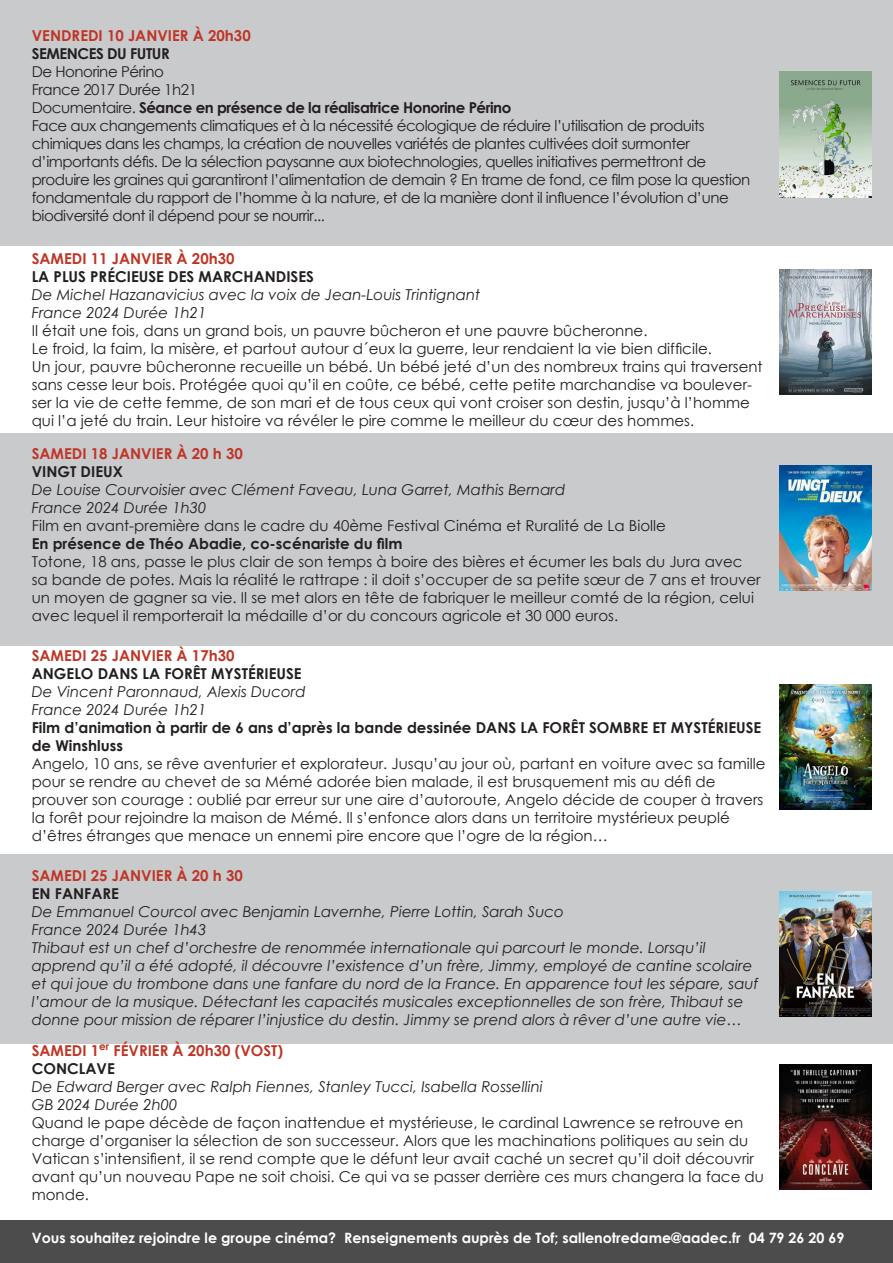
<style>
.page{position:relative;width:893px;height:1263px;background:#fff}
.page>*{position:absolute;margin:0;border:0;box-sizing:border-box;transform-origin:0 0}
.t1{font:15px/18px "Century Gothic";color:#231f20}
.t2{font:italic 15px/18px "Century Gothic";color:#231f20}
.t3{font:15px/18px "Century Gothic";letter-spacing:-.03em;color:#231f20}
.t4{font:700 15px/18px "Century Gothic";color:#231f20}
.t5{font:700 15px "Century Gothic";color:#bf3526}
.t6{font:700 15px "Century Gothic";letter-spacing:-.03em;color:#231f20}
.t7{font:700 14.25px "Century Gothic";color:#fff}
.s1{font-weight:400}
</style>
<div class="page">
<div style="left:0;top:433px;width:893px;height:212px;background:#c9cacc"></div>
<div style="left:0;top:855px;width:893px;height:189px;background:#c9cacc"></div>
<div style="left:0;top:1220px;width:893px;height:43px;background:#4d4c4c"></div>
<img style="left:779px;top:465px;width:93px;height:126px">
<img style="left:779px;top:891px;width:93px;height:126px">
<img style="left:779px;top:684px;width:93px;height:126px">
<img style="left:779px;top:1064px;width:93px;height:126px">
<img style="left:779px;top:270px;width:93px;height:125px">
<div style="left:0;top:0;width:893px;height:245px;background:#c9cacc"></div>
<img style="left:779px;top:72px;width:93px;height:125px">
<p class="t5" style="left:32px;top:24px;width:221px">VENDREDI 10 JANVIER À 20h30</p>
<p class="t6" style="left:32px;top:42px;width:139px">SEMENCES DU FUTUR</p>
<p class="t3" style="left:32px;top:62px;width:134px">De Honorine Périno</p>
<p class="t3" style="left:32px;top:80px;width:167px">France 2017 Durée 1h21</p>
<p class="t6" style="left:32px;top:96px;width:481px"><span class="s1">Documentaire.</span> Séance en présence de la réalisatrice Honorine Périno</p>
<p class="t3" style="left:32px;top:116px;width:720px">Face aux changements climatiques et à la nécessité écologique de réduire l’utilisation de produits chimiques dans les champs, la création de nouvelles variétés de plantes cultivées doit surmonter d’importants défis. De la sélection paysanne aux biotechnologies, quelles initiatives permettront de produire les graines qui garantiront l’alimentation de demain ? En trame de fond, ce film pose la question fondamentale du rapport de l’homme à la nature, et de la manière dont il influence l’évolution d’une biodiversité dont il dépend pour se nourrir...</p>
<p class="t5" style="left:32px;top:247px;width:204px">SAMEDI 11 JANVIER À 20h30</p>
<p class="t4" style="left:32px;top:266px;width:284px">LA PLUS PRÉCIEUSE DES MARCHANDISES</p>
<p class="t2" style="left:32px;top:285px;width:450px">De Michel Hazanavicius avec la voix de Jean-Louis Trintignant</p>
<p class="t2" style="left:32px;top:303px;width:176px">France 2024 Durée 1h21</p>
<p class="t1" style="left:32px;top:321px;width:617px">Il était une fois, dans un grand bois, un pauvre bûcheron et une pauvre bûcheronne.</p>
<p class="t1" style="left:32px;top:339px;width:682px">Le froid, la faim, la misère, et partout autour d´eux la guerre, leur rendaient la vie bien difficile.</p>
<p class="t1" style="left:32px;top:357px;width:732px">Un jour, pauvre bûcheronne recueille un bébé. Un bébé jeté d’un des nombreux trains qui traversent sans cesse leur bois. Protégée quoi qu’il en coûte, ce bébé, cette petite marchandise va boulever&shy;ser la vie de cette femme, de son mari et de tous ceux qui vont croiser son destin, jusqu’à l’homme qui l’a jeté du train. Leur histoire va révéler le pire comme le meilleur du cœur des hommes.</p>
<p class="t5" style="left:32px;top:442px;width:213px">SAMEDI 18 JANVIER À 20 h 30</p>
<p class="t4" style="left:32px;top:462px;width:93px">VINGT DIEUX</p>
<p class="t2" style="left:32px;top:480px;width:535px">De Louise Courvoisier avec Clément Faveau, Luna Garret, Mathis Bernard</p>
<p class="t2" style="left:32px;top:498px;width:176px">France 2024 Durée 1h30</p>
<p class="t1" style="left:32px;top:516px;width:636px">Film en avant-première dans le cadre du 40ème Festival Cinéma et Ruralité de La Biolle</p>
<p class="t4" style="left:32px;top:534px;width:372px">En présence de Théo Abadie, co-scénariste du film</p>
<p class="t1" style="left:32px;top:552px;width:731px">Totone, 18 ans, passe le plus clair de son temps à boire des bières et écumer les bals du Jura avec sa bande de potes. Mais la réalité le rattrape : il doit s’occuper de sa petite sœur de 7 ans et trouver un moyen de gagner sa vie. Il se met alors en tête de fabriquer le meilleur comté de la région, celui avec lequel il remporterait la médaille d’or du concours agricole et 30 000 euros.</p>
<p class="t5" style="left:32px;top:644px;width:204px">SAMEDI 25 JANVIER À 17h30</p>
<p class="t4" style="left:32px;top:664px;width:272px">ANGELO DANS LA FORÊT MYSTÉRIEUSE</p>
<p class="t2" style="left:32px;top:682px;width:275px">De Vincent Paronnaud, Alexis Ducord</p>
<p class="t2" style="left:32px;top:700px;width:176px">France 2024 Durée 1h21</p>
<p class="t4" style="left:32px;top:718px;width:731px">Film d’animation à partir de 6 ans d’après la bande dessinée DANS LA FORÊT SOMBRE ET MYSTÉRIEUSE de Winshluss</p>
<p class="t1" style="left:32px;top:754px;width:735px">Angelo, 10 ans, se rêve aventurier et explorateur. Jusqu’au jour où, partant en voiture avec sa famille pour se rendre au chevet de sa Mémé adorée bien malade, il est brusquement mis au défi de prouver son courage : oublié par erreur sur une aire d’autoroute, Angelo décide de couper à travers la forêt pour rejoindre la maison de Mémé. Il s’enfonce alors dans un territoire mystérieux peuplé d’êtres étranges que menace un ennemi pire encore que l’ogre de la région…</p>
<p class="t5" style="left:32px;top:864px;width:213px">SAMEDI 25 JANVIER À 20 h 30</p>
<p class="t4" style="left:32px;top:884px;width:89px">EN FANFARE</p>
<p class="t2" style="left:32px;top:902px;width:534px">De Emmanuel Courcol avec Benjamin Lavernhe, Pierre Lottin, Sarah Suco</p>
<p class="t2" style="left:32px;top:920px;width:176px">France 2024 Durée 1h43</p>
<p class="t2" style="left:32px;top:938px;width:728px">Thibaut est un chef d’orchestre de renommée internationale qui parcourt le monde. Lorsqu’il apprend qu’il a é té adopté, il découvre l’existence d’un frère, Jimmy, employé de cantine scolaire et qui joue du trombone dans une fanfare du nord de la France. En apparence tout les sépare, sauf l’amour de la musique. Dé tectant les capacités musicales exceptionnelles de son frère, Thibaut se donne pour mission de réparer l’injustice du destin. Jimmy se prend alors à rêver d’une autre vie…</p>
<p class="t5" style="left:32px;top:1039px;width:253px">SAMEDI 1<sup>er</sup> FÉVRIER À 20h30 (VOST)</p>
<p class="t4" style="left:32px;top:1058px;width:85px">CONCLAVE</p>
<p class="t2" style="left:32px;top:1077px;width:513px">De Edward Berger avec Ralph Fiennes, Stanley Tucci, Isabella Rossellini</p>
<p class="t2" style="left:32px;top:1095px;width:147px">GB 2024 Durée 2h00</p>
<p class="t1" style="left:32px;top:1113px;width:734px">Quand le pape décède de façon inattendue et mystérieuse, le cardinal Lawrence se retrouve en charge d’organiser la sélection de son successeur. Alors que les machinations politiques au sein du Vatican s’intensifient, il se rend compte que le défunt leur avait caché un secret qu’il doit découvrir avant qu’un nouveau Pape ne soit choisi. Ce qui va se passer derrière ces murs changera la face du monde.</p>
<p class="t7" style="left:32px;top:1227px;width:814px">Vous souhaitez rejoindre le groupe cinéma? Renseignements auprès de Tof; sallenotredame@aadec.fr 04 79 26 20 69</p>
</div>
